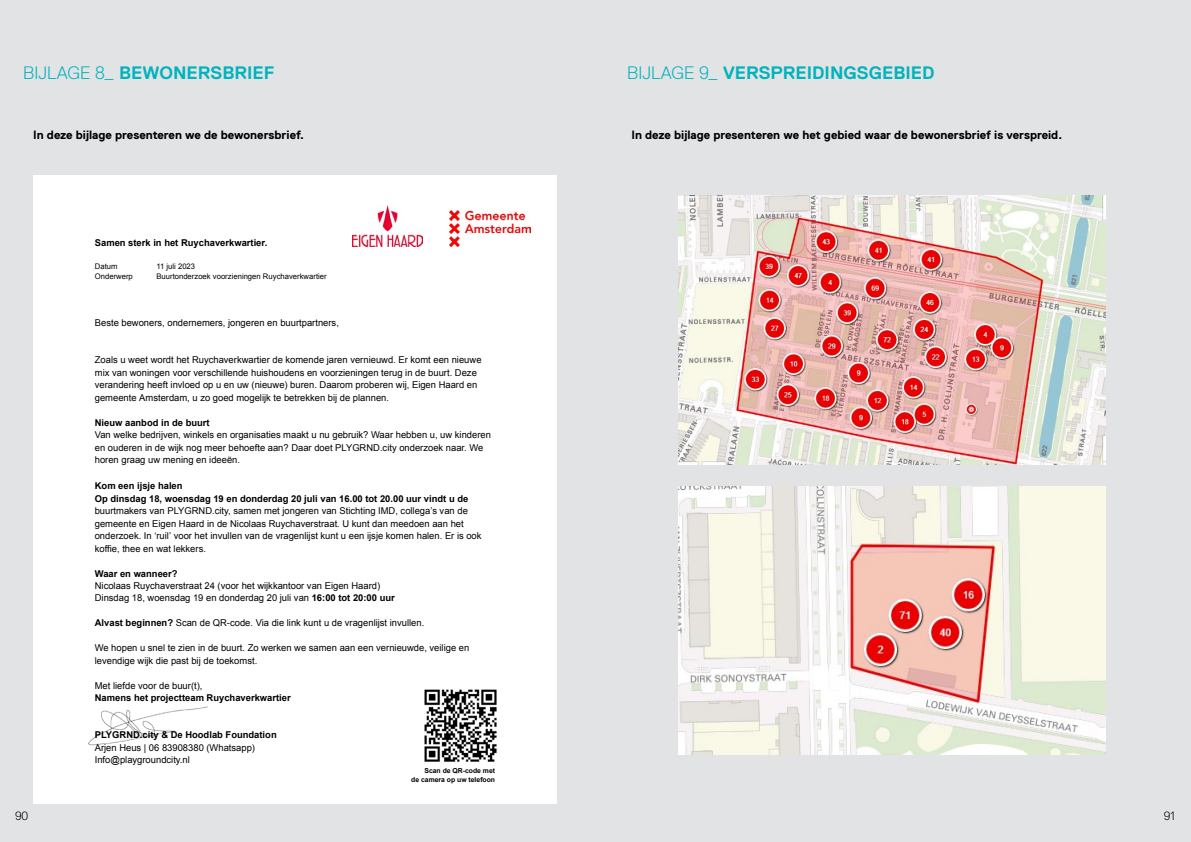
<style>
.page{position:relative;width:1191px;height:842px;background:#fff}
.page>*{position:absolute;margin:0;border:0;box-sizing:border-box;transform-origin:0 0}
.t1{font:700 18px "Replica";color:#00b3bc}
.t2{font:700 12px "Replica";color:#000}
.t3{font:300 12px "Replica";color:#000}
.t4{font:9.4px/12.4px "Arial";color:#000}
.t5{font:700 9.4px/13.3px "Arial";color:#000}
.t6{font:7.7px "Arial";color:#000}
.t7{font:700 6.8px/9px "Arial";color:#000;text-align:right}
.s1{font-weight:300}
.s2{font-weight:700}
</style>
<div class="page">
<div style="left:591px;top:0;width:600px;height:842px;background:#e2e3e4"></div>
<div style="left:0;top:0;width:591px;height:842px;background:#e2e3e4"></div>
<div style="left:33px;top:175px;width:524px;height:629px;background:#fff"></div>
<img style="left:352px;top:206px;width:70px;height:41px">
<img style="left:449px;top:210px;width:81px;height:37px">
<img style="left:424px;top:689px;width:73px;height:73px">
<img style="left:88px;top:706px;width:120px;height:40px">
<img style="left:678px;top:195px;width:428px;height:269px">
<img style="left:678px;top:486px;width:428px;height:269px">
<h1 class="t1" style="left:23px;top:63px;width:253px"><span class="s1">BIJLAGE 8_</span> BEWONERSBRIEF</h1>
<h1 class="t1" style="left:627px;top:63px;width:309px"><span class="s1">BIJLAGE 9_</span> VERSPREIDINGSGEBIED</h1>
<p class="t2" style="left:33px;top:128px;width:272px">In deze bijlage presenteren we de bewonersbrief.</p>
<p class="t2" style="left:631px;top:128px;width:432px">In deze bijlage presenteren we het gebied waar de bewonersbrief is verspreid.</p>
<p class="t5" style="left:95px;top:236px;width:174px">Samen sterk in het Ruychaverkwartier.</p>
<p class="t6" style="left:95px;top:261px;width:24px">Datum</p>
<p class="t6" style="left:156px;top:261px;width:40px">11 juli 2023</p>
<p class="t6" style="left:95px;top:271px;width:40px">Onderwerp</p>
<p class="t6" style="left:156px;top:271px;width:172px">Buurtonderzoek voorzieningen Ruychaverkwartier</p>
<p class="t4" style="left:95px;top:317px;width:246px">Beste bewoners, ondernemers, jongeren en buurtpartners,</p>
<p class="t4" style="left:95px;top:354px;width:388px">Zoals u weet wordt het Ruychaverkwartier de komende jaren vernieuwd. Er komt een nieuwe mix van woningen voor verschillende huishoudens en voorzieningen terug in de buurt. Deze verandering heeft invloed op u en uw (nieuwe) buren. Daarom proberen wij, Eigen Haard en gemeente Amsterdam, u zo goed mogelijk te betrekken bij de plannen.</p>
<p class="t5" style="left:95px;top:416px;width:116px">Nieuw aanbod in de buurt</p>
<p class="t4" style="left:95px;top:429px;width:398px">Van welke bedrijven, winkels en organisaties maakt u nu gebruik? Waar hebben u, uw kinderen en ouderen in de wijk nog meer behoefte aan? Daar doet PLYGRND.city onderzoek naar. We horen graag uw mening en ideeën.</p>
<p class="t5" style="left:95px;top:479px;width:375px">Kom een ijsje halen<br>Op dinsdag 18, woensdag 19 en donderdag 20 juli van 16.00 tot 20.00 uur vindt u de</p>
<p class="t4" style="left:95px;top:505px;width:388px">buurtmakers van PLYGRND.city, samen met jongeren van Stichting IMD, collega’s van de gemeente en Eigen Haard in de Nicolaas Ruychaverstraat. U kunt dan meedoen aan het onderzoek. In ‘ruil’ voor het invullen van de vragenlijst kunt u een ijsje komen halen. Er is ook koffie, thee en wat lekkers.</p>
<p class="t5" style="left:95px;top:567px;width:84px">Waar en wanneer?</p>
<p class="t4" style="left:95px;top:580px;width:301px">Nicolaas Ruychaverstraat 24 (voor het wijkkantoor van Eigen Haard)<br>Dinsdag 18, woensdag 19 en donderdag 20 juli van <span class="s2">16:00 tot 20:00 uur</span></p>
<p class="t4" style="left:95px;top:617px;width:331px"><span class="s2">Alvast beginnen?</span> Scan de QR-code. Via die link kunt u de vragenlijst invullen.</p>
<p class="t4" style="left:95px;top:642px;width:376px">We hopen u snel te zien in de buurt. Zo werken we samen aan een vernieuwde, veilige en levendige wijk die past bij de toekomst.</p>
<p class="t4" style="left:95px;top:679px;width:109px">Met liefde voor de buur(t),</p>
<p class="t5" style="left:95px;top:691px;width:197px">Namens het projectteam Ruychaverkwartier</p>
<p class="t5" style="left:95px;top:729px;width:183px">PLYGRND.city &amp; De Hoodlab Foundation</p>
<p class="t4" style="left:95px;top:741px;width:162px">Arjen Heus | 06 83908380 (Whatsapp)<br>Info@playgroundcity.nl</p>
<p class="t7" style="left:411px;top:766px;width:85px">Scan de QR-code met<br>de camera op uw telefoon</p>
<p class="t3" style="left:15px;top:810px;width:15px">90</p>
<p class="t3" style="left:1164px;top:810px;width:12px">91</p>
</div>
